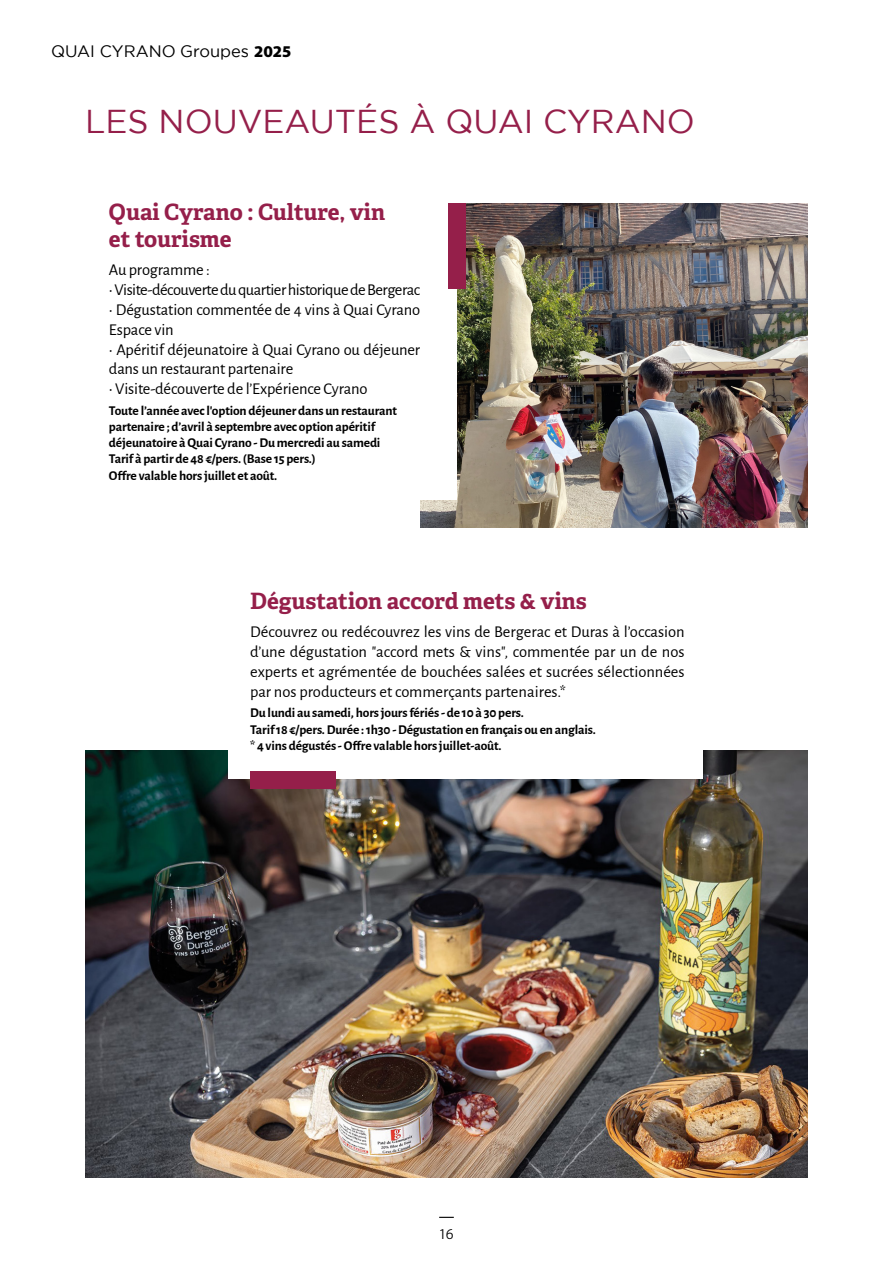
<style>
.page{position:relative;width:893px;height:1263px;background:#fff}
.page>*{position:absolute;margin:0;border:0;box-sizing:border-box;transform-origin:0 0}
.t1{font:33px "Gotham";color:#951f4a}
.t2{font:700 22.5px/27px "Adelle";color:#951f4a}
.t3{font:16.5px/19.8px "Alegreya Sans";letter-spacing:-.01em;color:#000}
.t4{font:16.5px "Alegreya Sans";letter-spacing:-.03em;color:#000}
.t5{font:16.5px "Gotham";color:#000}
.t6{font:15px "Akagi Pro";color:#000}
.t7{font:700 13.5px/16.2px "Alegreya Sans";letter-spacing:-.01em;color:#000}
.s1{font-family:"Akagi Pro";font-weight:900}
</style>
<div class="page">
<svg style="left:439px;top:1217px;width:15px;height:1px"></svg>
<img style="left:420px;top:203px;width:388px;height:324px">
<img style="left:85px;top:750px;width:723px;height:428px">
<div style="left:109px;top:203px;width:348px;height:296px;background:#fff"></div>
<div style="left:228px;top:551px;width:474px;height:228px;background:#fff"></div>
<div style="left:448px;top:203px;width:17px;height:86px;background:#951f4a"></div>
<div style="left:250px;top:771px;width:86px;height:17px;background:#951f4a"></div>
<p class="t5" style="left:51px;top:42px;width:242px">QUAI CYRANO Groupes <span class="s1">2025</span></p>
<h1 class="t1" style="left:85px;top:103px;width:611px">LES NOUVEAUTÉS À QUAI CYRANO</h1>
<h2 class="t2" style="left:109px;top:199px;width:278px">Quai Cyrano : Culture, vin et tourisme</h2>
<p class="t3" style="left:109px;top:259px;width:102px">Au programme :</p>
<p class="t4" style="left:109px;top:279px;width:313px">• Visite-découverte du quartier historique de Bergerac</p>
<p class="t3" style="left:109px;top:299px;width:313px">• Dégustation commentée de 4 vins à Quai Cyrano<br>Espace vin</p>
<p class="t3" style="left:109px;top:339px;width:313px">• Apéritif déjeunatoire à Quai Cyrano ou déjeuner dans un restaurant partenaire</p>
<p class="t3" style="left:109px;top:378px;width:260px">• Visite-découverte de l’Expérience Cyrano</p>
<p class="t7" style="left:109px;top:401px;width:289px">Toute l’année avec l'option déjeuner dans un restaurant partenaire ; d’avril à septembre avec option apéritif déjeunatoire à Quai Cyrano - Du mercredi au samedi Tarif à partir de 48 €/pers. (Base 15 pers.)<br>Offre valable hors juillet et août.</p>
<h2 class="t2" style="left:250px;top:588px;width:338px">Dégustation accord mets &amp; vins</h2>
<p class="t3" style="left:250px;top:621px;width:436px;text-align:justify">Découvrez ou redécouvrez les vins de Bergerac et Duras à l’occasion d’une dégustation "accord mets &amp; vins", commentée par un de nos experts et agrémentée de bouchées salées et sucrées sélectionnées par nos producteurs et commerçants partenaires.*</p>
<p class="t7" style="left:250px;top:704px;width:347px">Du lundi au samedi, hors jours fériés - de 10 à 30 pers.<br>Tarif 18 €/pers. Durée : 1h30 - Dégustation en français ou en anglais. * 4 vins dégustés - Offre valable hors juillet-août.</p>
<p class="t6" style="left:439px;top:1225px;width:16px">16</p>
</div>
